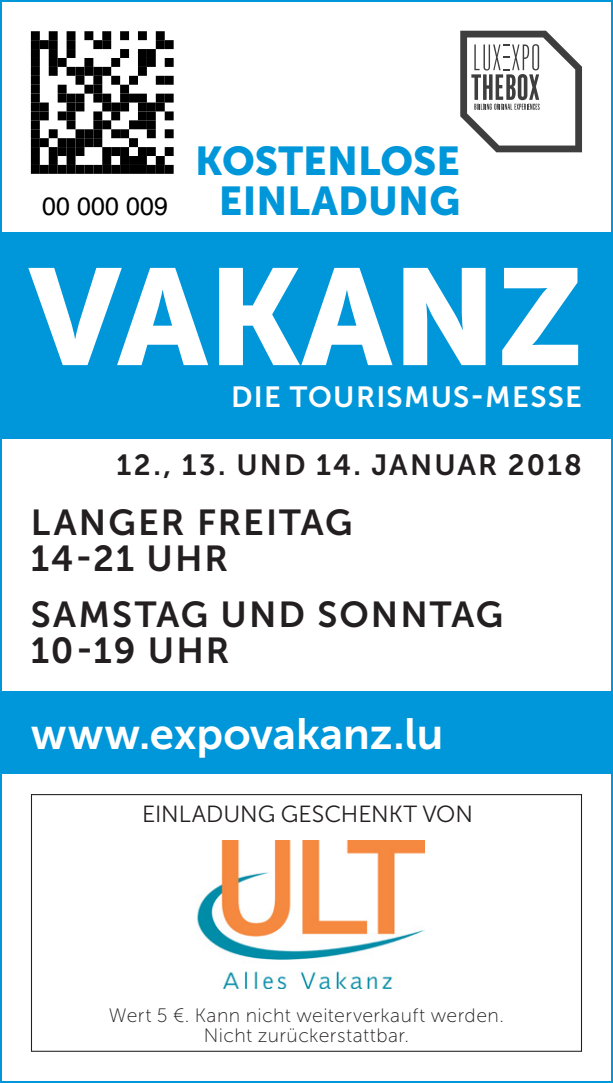
<style>
.page{position:relative;width:613px;height:1083px;background:#fff}
.page>*{position:absolute;margin:0;border:0;box-sizing:border-box;transform-origin:0 0}
.t1{font:136px "Museo Sans 900";color:#fff}
.t2{font:43.6px "Museo Sans 700";letter-spacing:-.005em;color:#fff}
.t3{font:40px/40px "Museo Sans 900";letter-spacing:.005em;color:#0097da;text-align:center}
.t4{font:36px/36px "Museo Sans 700";letter-spacing:.055em;color:#231f20}
.t5{font:29.2px "Museo Sans 700";letter-spacing:.075em;color:#231f20}
.t6{font:29.2px "Museo Sans 700";letter-spacing:.045em;color:#fff}
.t7{font:25.2px "Helvetica";color:#000}
.t8{font:23.2px "Museo Sans 300";color:#231f20}
.t9{font:19.6px/20px "Museo Sans 100";letter-spacing:.025em;color:#231f20;text-align:center}
</style>
<div class="page">
<div style="left:0;top:691px;width:612px;height:82px;background:#0097da"></div>
<div style="left:31px;top:794px;width:550px;height:258px;border:1px solid #231f20"></div>
<div style="left:31px;top:31px;width:9px;height:9px;border:4px solid #000"></div>
<div style="left:49px;top:31px;width:9px;height:9px;border:4px solid #000"></div>
<div style="left:67px;top:31px;width:8px;height:9px;border:4px solid #000"></div>
<div style="left:84px;top:31px;width:9px;height:9px;border:4px solid #000"></div>
<div style="left:102px;top:31px;width:9px;height:9px;border:4px solid #000"></div>
<div style="left:120px;top:31px;width:9px;height:9px;border:4px solid #000"></div>
<div style="left:138px;top:31px;width:9px;height:9px;border:4px solid #000"></div>
<div style="left:156px;top:31px;width:9px;height:9px;border:4px solid #000"></div>
<div style="left:31px;top:40px;width:9px;height:9px;border:4px solid #000"></div>
<div style="left:165px;top:40px;width:8px;height:9px;border:4px solid #000"></div>
<div style="left:31px;top:49px;width:9px;height:9px;border:4px solid #000"></div>
<div style="left:31px;top:58px;width:9px;height:9px;border:4px solid #000"></div>
<div style="left:165px;top:58px;width:8px;height:9px;border:4px solid #000"></div>
<div style="left:31px;top:67px;width:9px;height:9px;border:4px solid #000"></div>
<div style="left:31px;top:76px;width:9px;height:9px;border:4px solid #000"></div>
<div style="left:165px;top:76px;width:8px;height:9px;border:4px solid #000"></div>
<div style="left:31px;top:85px;width:9px;height:9px;border:4px solid #000"></div>
<div style="left:31px;top:94px;width:9px;height:9px;border:4px solid #000"></div>
<div style="left:165px;top:94px;width:8px;height:9px;border:4px solid #000"></div>
<div style="left:31px;top:103px;width:9px;height:8px;border:4px solid #000"></div>
<div style="left:31px;top:111px;width:9px;height:9px;border:4px solid #000"></div>
<div style="left:165px;top:111px;width:8px;height:9px;border:4px solid #000"></div>
<div style="left:31px;top:120px;width:9px;height:9px;border:4px solid #000"></div>
<div style="left:31px;top:129px;width:9px;height:9px;border:4px solid #000"></div>
<div style="left:165px;top:129px;width:8px;height:9px;border:4px solid #000"></div>
<div style="left:31px;top:138px;width:9px;height:9px;border:4px solid #000"></div>
<div style="left:31px;top:147px;width:9px;height:9px;border:4px solid #000"></div>
<div style="left:165px;top:147px;width:8px;height:9px;border:4px solid #000"></div>
<div style="left:31px;top:156px;width:9px;height:9px;border:4px solid #000"></div>
<div style="left:31px;top:165px;width:9px;height:9px;border:4px solid #000"></div>
<div style="left:40px;top:165px;width:9px;height:9px;border:4px solid #000"></div>
<div style="left:49px;top:165px;width:9px;height:9px;border:4px solid #000"></div>
<div style="left:58px;top:165px;width:9px;height:9px;border:4px solid #000"></div>
<div style="left:67px;top:165px;width:8px;height:9px;border:4px solid #000"></div>
<div style="left:75px;top:165px;width:9px;height:9px;border:4px solid #000"></div>
<div style="left:84px;top:165px;width:9px;height:9px;border:4px solid #000"></div>
<div style="left:93px;top:165px;width:9px;height:9px;border:4px solid #000"></div>
<div style="left:102px;top:165px;width:9px;height:9px;border:4px solid #000"></div>
<div style="left:111px;top:165px;width:9px;height:9px;border:4px solid #000"></div>
<div style="left:120px;top:165px;width:9px;height:9px;border:4px solid #000"></div>
<div style="left:129px;top:165px;width:9px;height:9px;border:4px solid #000"></div>
<div style="left:138px;top:165px;width:9px;height:9px;border:4px solid #000"></div>
<div style="left:147px;top:165px;width:9px;height:9px;border:4px solid #000"></div>
<div style="left:156px;top:165px;width:9px;height:9px;border:4px solid #000"></div>
<svg style="left:33px;top:33px;width:138px;height:139px"></svg>
<div style="left:165px;top:165px;width:8px;height:9px;border:4px solid #000"></div>
<img style="left:197px;top:840px;width:227px;height:148px">
<div style="left:0;top:232px;width:612px;height:206px;background:#0097da"></div>
<svg style="left:460px;top:31px;width:121px;height:121px"></svg>
<p class="t7" style="left:42px;top:187px;width:127px">00 000 009</p>
<h3 class="t3" style="left:195px;top:141px;width:266px">KOSTENLOSE<br>EINLADUNG</h3>
<h1 class="t1" style="left:29px;top:240px;width:556px">VAKANZ</h1>
<h3 class="t6" style="left:231px;top:380px;width:352px">DIE TOURISMUS-MESSE</h3>
<h3 class="t5" style="left:116px;top:449px;width:467px">12., 13. UND 14. JANUAR 2018</h3>
<h3 class="t4" style="left:31px;top:504px;width:323px">LANGER FREITAG<br>14-21 UHR</h3>
<h3 class="t4" style="left:31px;top:597px;width:473px">SAMSTAG UND SONNTAG<br>10-19 UHR</h3>
<h2 class="t2" style="left:31px;top:709px;width:413px">www.expovakanz.lu</h2>
<p class="t8" style="left:142px;top:801px;width:332px">EINLADUNG GESCHENKT VON</p>
<p class="t9" style="left:109px;top:1005px;width:396px">Wert 5 €. Kann nicht weiterverkauft werden.<br>Nicht zurückerstattbar.</p>
</div>
